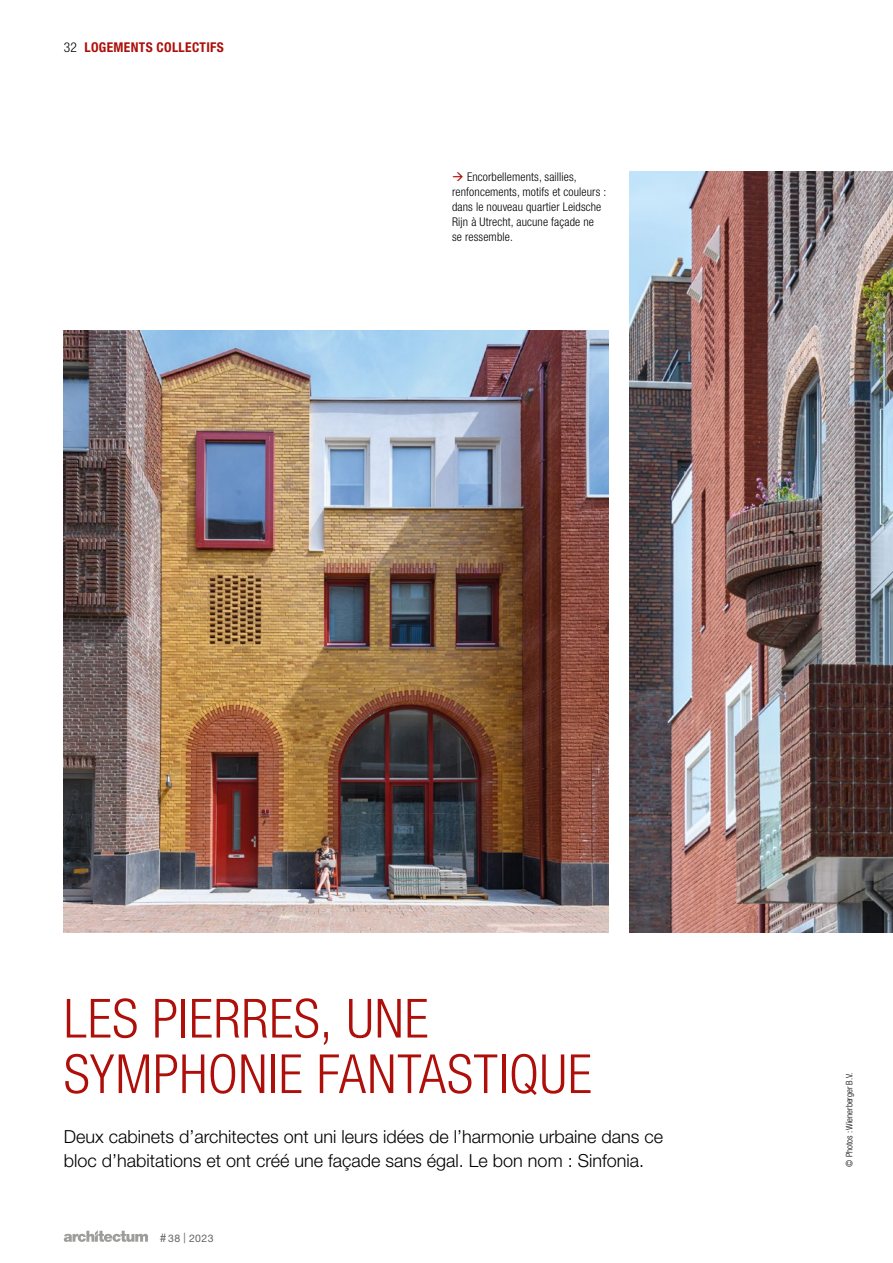
<style>
.page{position:relative;width:893px;height:1263px;background:#fff}
.page>*{position:absolute;margin:0;border:0;box-sizing:border-box;transform-origin:0 0}
.Head{font:300 condensed 54px/55.5px "Helvetica Neue LT Pro";letter-spacing:.015em;color:#ae0f0a}
.Vorspann{font:300 18px/24px "Helvetica Neue LT Pro";color:#000}
.t1{font:700 condensed 13.5px "Helvetica Neue LT Pro";letter-spacing:.025em;color:#ae0f0a}
.Bildtext{font:300 condensed 12px/15px "Helvetica Neue LT Pro";letter-spacing:.01em;color:#000}
.t2{font:10.5px "Helvetica Neue LT Pro";letter-spacing:.03em;color:#646363}
.t3{font:300 condensed 9px "Helvetica Neue LT Pro";color:#020203}
.s1{font-weight:300;color:#000}
.s2{color:#ae0f0a}
.s3{font-size:12px}
</style>
<div class="page">
<svg style="left:64px;top:1230px;width:84px;height:12px"></svg>
<img style="left:629px;top:172px;width:264px;height:760px">
<img style="left:64px;top:331px;width:544px;height:601px">
<p class="t1" style="left:64px;top:39px;width:162px"><span class="s1">32</span> LOGEMENTS COLLECTIFS</p>
<p class="Bildtext" style="left:452px;top:169px;width:156px"><span class="s2">→</span> Encorbellements, saillies, renfoncements, motifs et couleurs : dans le nouveau quartier Leidsche<br>Rijn à Utrecht, aucune façade ne se ressemble.</p>
<p class="Head" style="left:64px;top:990px;width:530px">LES PIERRES, UNE<br>SYMPHONIE FANTASTIQUE</p>
<p class="Vorspann" style="left:64px;top:1124px;width:601px">Deux cabinets d’architectes ont uni leurs idées de l’harmonie urbaine dans ce bloc d’habitations et ont créé une façade sans égal. Le bon nom : Sinfonia.</p>
<p class="t2" style="left:160px;top:1232px;width:55px"><span class="s3">#</span>38 | 2023</p>
<p class="t3" style="left:844px;top:1166px;width:96px;rotate:-90deg">© Photos : Wienerberger B.V.</p>
</div>
